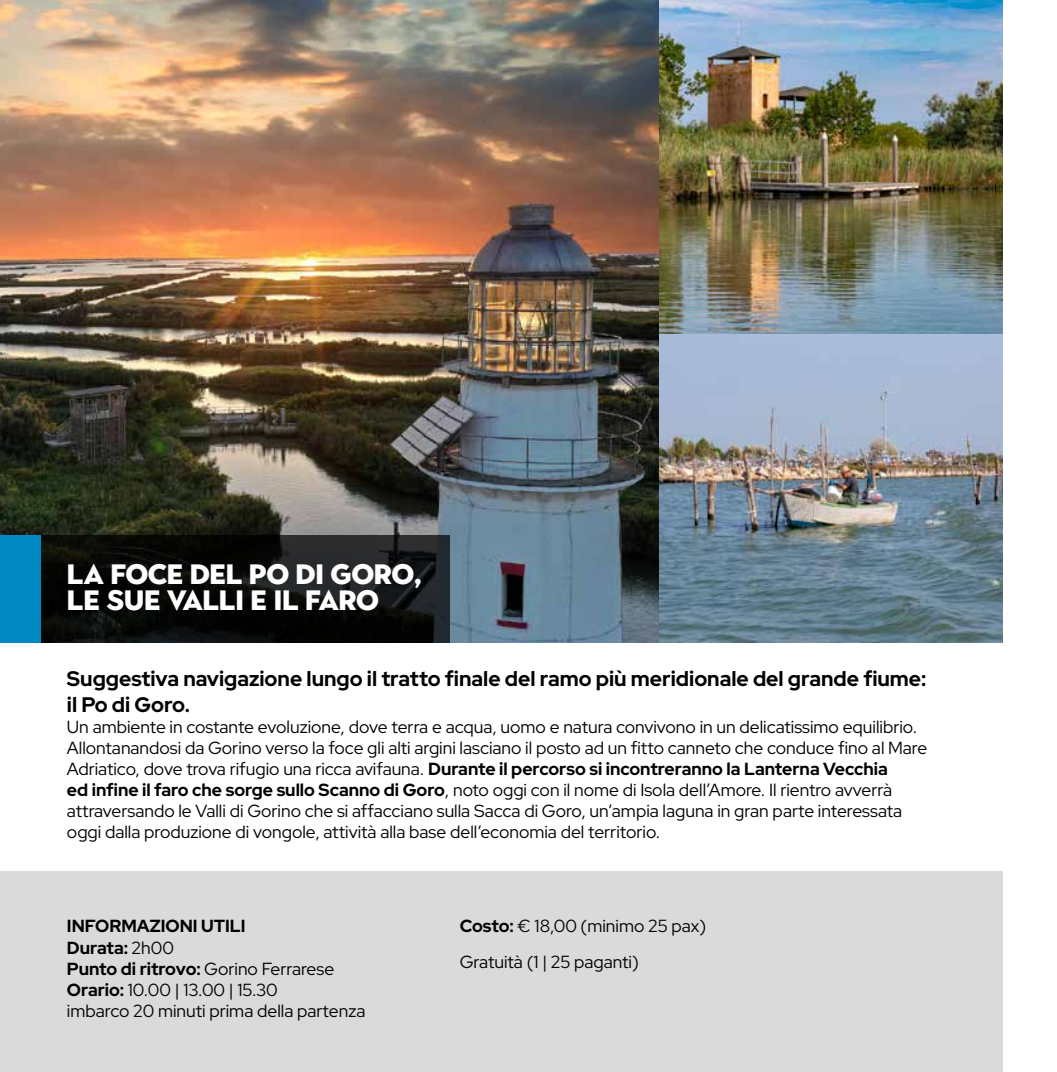
<style>
.page{position:relative;width:1057px;height:1072px;background:#fff}
.page>*{position:absolute;margin:0;border:0;box-sizing:border-box;transform-origin:0 0}
.t1{font:900 28px/26.2px "Town 10 Display";letter-spacing:-.02em;color:#fff}
.t2{font:700 21px/25.2px "Red Hat Display";color:#000}
.t3{font:17.5px/21px "Red Hat Display";color:#000}
.s1{font-weight:700}
</style>
<div class="page">
<div style="left:0;top:871px;width:1002px;height:200px;background:#dadada"></div>
<img style="left:0;top:0;width:1002px;height:642px">
<svg style="left:40px;top:535px;width:410px;height:107px;background:#0e1213"></svg>
<div style="left:0;top:535px;width:40px;height:107px;background:#0088c2"></div>
<h1 class="t1" style="left:67px;top:562px;width:357px">LA FOCE DEL PO DI GORO,<br>LE SUE VALLI E IL FARO</h1>
<p class="t2" style="left:67px;top:666px;width:861px">Suggestiva navigazione lungo il tratto finale del ramo più meridionale del grande fiume: il Po di Goro.</p>
<p class="t3" style="left:67px;top:715px;width:861px">Un ambiente in costante evoluzione, dove terra e acqua, uomo e natura convivono in un delicatissimo equilibrio.<br>Allontanandosi da Gorino verso la foce gli alti argini lasciano il posto ad un fitto canneto che conduce fino al Mare Adriatico, dove trova rifugio una ricca avifauna. <span class="s1">Durante il percorso si incontreranno la Lanterna Vecchia<br>ed infine il faro che sorge sullo Scanno di Goro</span>, noto oggi con il nome di Isola dell’Amore. Il rientro avverrà attraversando le Valli di Gorino che si affacciano sulla Sacca di Goro, un’ampia laguna in gran parte interessata oggi dalla produzione di vongole, attività alla base dell’economia del territorio.</p>
<p class="t3" style="left:67px;top:915px;width:300px"><span class="s1">INFORMAZIONI UTILI<br>Durata:</span> 2h00<br><span class="s1">Punto di ritrovo:</span> Gorino Ferrarese<br><span class="s1">Orario:</span> 10.00 | 13.00 | 15.30<br>imbarco 20 minuti prima della partenza</p>
<p class="t3" style="left:460px;top:908px;width:248px;line-height:35.9px"><span class="s1">Costo:</span> € 18,00 (minimo 25 pax)<br>Gratuità (1 | 25 paganti)</p>
</div>
